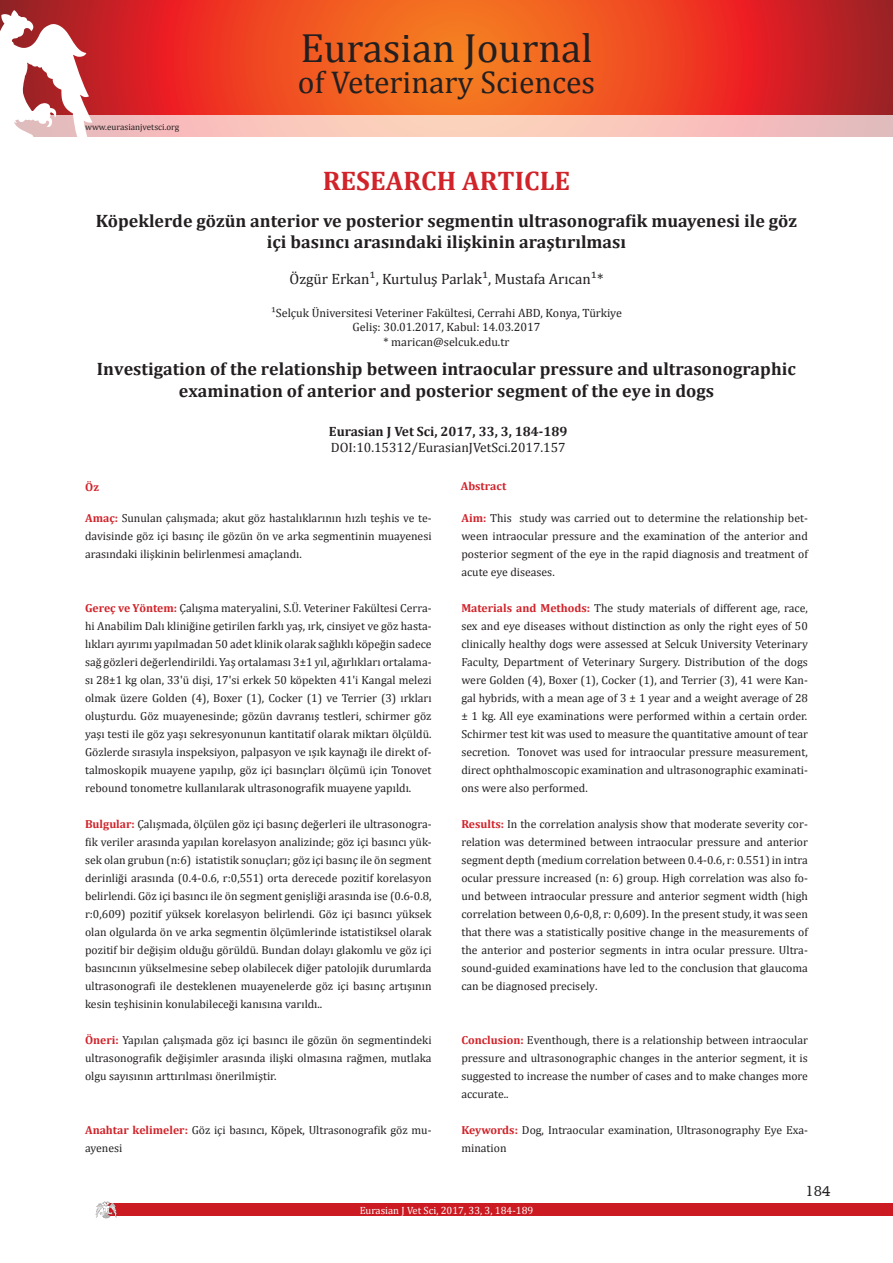
<style>
.page{position:relative;width:893px;height:1263px;background:#fff}
.page>*{position:absolute;margin:0;border:0;box-sizing:border-box;transform-origin:0 0}
.t1{font:41.1px "Cambria";color:#231f20}
.t2{font:31.65px "Cambria";color:#231f20}
.t3{font:700 27px "Cambria";color:#d1232a}
.t4{font:700 18px/21.6px "Cambria";color:#231f20;text-align:center}
.t5{font:15px "Cambria";color:#231f20}
.t6{font:15px "Humanist Slabserif 712 BT";color:#231f20}
.t7{font:13.5px "Cambria";color:#231f20}
.t8{font:700 13.5px "Cambria";color:#231f20}
.t9{font:12px/14.4px "Cambria";color:#231f20;text-align:center}
.t10{font:11.7px/18px "Cambria";color:#231f20;text-align:justify}
.t11{font:700 11.7px "Cambria";color:#d1232a}
.t12{font:10.5px "Cambria";color:#fff}
.t13{font:9px "Cambria";color:#231f20}
.s1{font-weight:700;color:#d1232a}
</style>
<div class="page">
<svg style="left:0;top:0;width:893px;height:115px"></svg>
<div style="left:106px;top:1203px;width:787px;height:13px;background:#cb1a21"></div>
<svg style="left:0;top:10px;width:92px;height:127px"></svg>
<svg style="left:96px;top:1201px;width:21px;height:17px"></svg>
<svg style="left:0;top:115px;width:893px;height:21px"></svg>
<p class="t13" style="left:85px;top:121px;width:96px">www.eurasianjvetsci.org</p>
<h1 class="t1" style="left:300px;top:24px;width:294px">Eurasian Journal</h1>
<h2 class="t2" style="left:298px;top:64px;width:299px">of Veterinary Sciences</h2>
<h3 class="t3" style="left:323px;top:162px;width:249px">RESEARCH ARTICLE</h3>
<h3 class="t4" style="left:96px;top:209px;width:703px">Köpeklerde gözün anterior ve posterior segmentin ultrasonografik muayenesi ile göz içi basıncı arasındaki ilişkinin araştırılması</h3>
<p class="t5" style="left:290px;top:270px;width:315px">Özgür Erkan¹, Kurtuluş Parlak¹, Mustafa Arıcan¹*</p>
<p class="t9" style="left:271px;top:305px;width:352px">¹Selçuk Üniversitesi Veteriner Fakültesi, Cerrahi ABD, Konya, Türkiye<br>Geliş: 30.01.2017, Kabul: 14.03.2017<br>* marican@selcuk.edu.tr</p>
<h3 class="t4" style="left:97px;top:358px;width:700px">Investigation of the relationship between intraocular pressure and ultrasonographic examination of anterior and posterior segment of the eye in dogs</h3>
<p class="t8" style="left:329px;top:422px;width:240px">Eurasian J Vet Sci, 2017, 33, 3, 184-189</p>
<p class="t7" style="left:331px;top:439px;width:236px">DOI:10.15312/EurasianJVetSci.2017.157</p>
<p class="t11" style="left:85px;top:479px;width:15px">Öz</p>
<p class="t10" style="left:85px;top:509px;width:348px"><span class="s1">Amaç:</span> Sunulan çalışmada; akut göz hastalıklarının hızlı teşhis ve te&shy;davisinde göz içi basınç ile gözün ön ve arka segmentinin muayenesi arasındaki ilişkinin belirlenmesi amaçlandı.</p>
<p class="t10" style="left:85px;top:599px;width:348px"><span class="s1">Gereç ve Yöntem:</span> Çalışma materyalini, S.Ü. Veteriner Fakültesi Cerra&shy;hi Anabilim Dalı kliniğine getirilen farklı yaş, ırk, cinsiyet ve göz hasta&shy;lıkları ayırımı yapılmadan 50 adet klinik olarak sağlıklı köpeğin sadece sağ gözleri değerlendirildi. Yaş ortalaması 3±1 yıl, ağırlıkları ortalama&shy;sı 28±1 kg olan, 33'ü dişi, 17'si erkek 50 köpekten 41'i Kangal melezi olmak üzere Golden (4), Boxer (1), Cocker (1) ve Terrier (3) ırkları oluşturdu. Göz muayenesinde; gözün davranış testleri, schirmer göz yaşı testi ile göz yaşı sekresyonunun kantitatif olarak miktarı ölçüldü.<br>Gözlerde sırasıyla inspeksiyon, palpasyon ve ışık kaynağı ile direkt of&shy;talmoskopik muayene yapılıp, göz içi basınçları ölçümü için Tonovet rebound tonometre kullanılarak ultrasonografik muayene yapıldı.</p>
<p class="t10" style="left:85px;top:815px;width:348px"><span class="s1">Bulgular:</span> Çalışmada, ölçülen göz içi basınç değerleri ile ultrasonogra&shy;fik veriler arasında yapılan korelasyon analizinde; göz içi basıncı yük&shy;sek olan grubun (n:6) istatistik sonuçları; göz içi basınç ile ön segment derinliği arasında (0.4-0.6, r:0,551) orta derecede pozitif korelasyon belirlendi. Göz içi basıncı ile ön segment genişliği arasında ise (0.6-0.8, r:0,609) pozitif yüksek korelasyon belirlendi. Göz içi basıncı yüksek olan olgularda ön ve arka segmentin ölçümlerinde istatistiksel olarak pozitif bir değişim olduğu görüldü. Bundan dolayı glakomlu ve göz içi basıncının yükselmesine sebep olabilecek diğer patolojik durumlarda ultrasonografi ile desteklenen muayenelerde göz içi basınç artışının kesin teşhisinin konulabileceği kanısına varıldı..</p>
<p class="t10" style="left:85px;top:1031px;width:348px"><span class="s1">Öneri:</span> Yapılan çalışmada göz içi basıncı ile gözün ön segmentindeki ultrasonografik değişimler arasında ilişki olmasına rağmen, mutlaka olgu sayısının arttırılması önerilmiştir.</p>
<p class="t10" style="left:85px;top:1121px;width:348px"><span class="s1">Anahtar kelimeler:</span> Göz içi basıncı, Köpek, Ultrasonografik göz mu&shy;ayenesi</p>
<p class="t11" style="left:461px;top:478px;width:47px">Abstract</p>
<p class="t10" style="left:461px;top:509px;width:348px"><span class="s1">Aim:</span> This study was carried out to determine the relationship bet&shy;ween intraocular pressure and the examination of the anterior and posterior segment of the eye in the rapid diagnosis and treatment of acute eye diseases.</p>
<p class="t10" style="left:461px;top:599px;width:348px"><span class="s1">Materials and Methods:</span> The study materials of different age, race, sex and eye diseases without distinction as only the right eyes of 50 clinically healthy dogs were assessed at Selcuk University Veterinary Faculty, Department of Veterinary Surgery. Distribution of the dogs were Golden (4), Boxer (1), Cocker (1), and Terrier (3), 41 were Kan&shy;gal hybrids, with a mean age of 3 ± 1 year and a weight average of 28 ± 1 kg. All eye examinations were performed within a certain order.<br>Schirmer test kit was used to measure the quantitative amount of tear secretion. Tonovet was used for intraocular pressure measurement, direct ophthalmoscopic examination and ultrasonographic examinati&shy;ons were also performed.</p>
<p class="t10" style="left:461px;top:815px;width:348px"><span class="s1">Results:</span> In the correlation analysis show that moderate severity cor&shy;relation was determined between intraocular pressure and anterior segment depth (medium correlation between 0.4-0.6, r: 0.551) in intra ocular pressure increased (n: 6) group. High correlation was also fo&shy;und between intraocular pressure and anterior segment width (high correlation between 0,6-0,8, r: 0,609). In the present study, it was seen that there was a statistically positive change in the measurements of the anterior and posterior segments in intra ocular pressure. Ultra&shy;sound-guided examinations have led to the conclusion that glaucoma can be diagnosed precisely.</p>
<p class="t10" style="left:461px;top:1031px;width:348px"><span class="s1">Conclusion:</span> Eventhough, there is a relationship between intraocular pressure and ultrasonographic changes in the anterior segment, it is suggested to increase the number of cases and to make changes more accurate..</p>
<p class="t10" style="left:461px;top:1121px;width:348px"><span class="s1">Keywords:</span> Dog, Intraocular examination, Ultrasonography Eye Exa&shy;mination</p>
<p class="t6" style="left:805px;top:1181px;width:27px">184</p>
<p class="t12" style="left:360px;top:1204px;width:175px">Eurasian J Vet Sci, 2017, 33, 3, 184-189</p>
</div>
